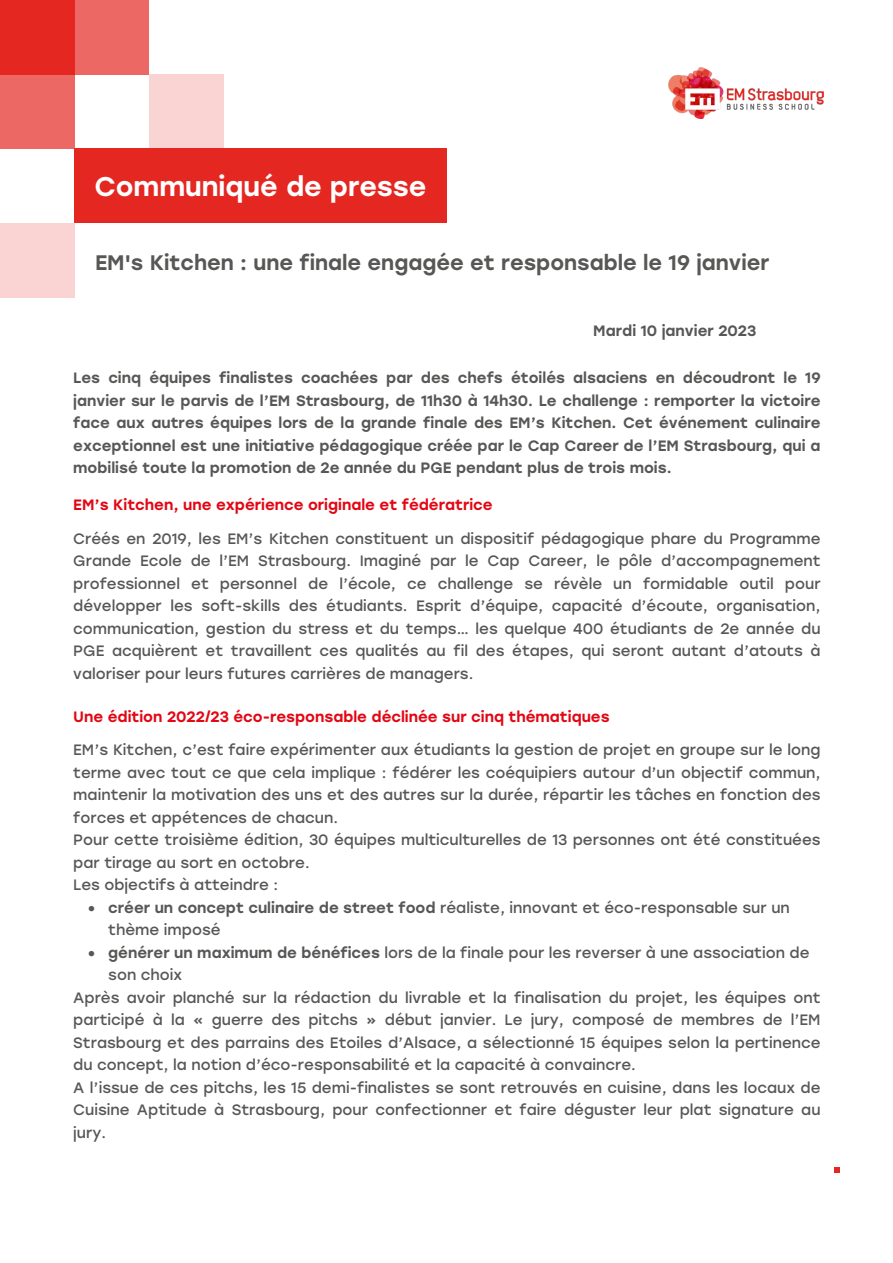
<style>
.page{position:relative;width:893px;height:1263px;background:#fff}
.page>*{position:absolute;margin:0;border:0;box-sizing:border-box;transform-origin:0 0}
.t1{font:500 27px "Stolzl";color:#fff}
.t2{font:500 21px "Stolzl";color:#575756}
.t3{font:15px/22.5px "Stolzl";color:#575756}
.t4{font:500 15px/22.5px "Stolzl";color:#575756;text-align:justify}
.t5{font:500 15px "Stolzl";color:#e30613}
.s1{font-weight:500}
</style>
<div class="page">
<div style="left:0;top:0;width:74px;height:74px;background:#e52721"></div>
<div style="left:74px;top:0;width:75px;height:74px;background:#ec6864"></div>
<div style="left:0;top:74px;width:74px;height:75px;background:#ec6864"></div>
<div style="left:0;top:223px;width:74px;height:75px;background:#f9d4d3"></div>
<div style="left:74px;top:149px;width:372px;height:74px;background:#e52721"></div>
<div style="left:149px;top:74px;width:74px;height:75px;background:#f9d4d3"></div>
<svg style="left:834px;top:1167px;width:5px;height:6px"></svg>
<img style="left:668px;top:67px;width:155px;height:51px">
<h1 class="t1" style="left:94px;top:168px;width:334px">Communiqué de presse</h1>
<h2 class="t2" style="left:95px;top:247px;width:676px">EM's Kitchen : une finale engagée et responsable le 19 janvier</h2>
<p class="t4" style="left:593px;top:319px;width:164px">Mardi 10 janvier 2023</p>
<p class="t4" style="left:73px;top:366px;width:749px">Les cinq équipes finalistes coachées par des chefs étoilés alsaciens en découdront le 19 janvier sur le parvis de l’EM Strasbourg, de 11h30 à 14h30. Le challenge : remporter la victoire face aux autres équipes lors de la grande finale des EM’s Kitchen. Cet événement culinaire exceptionnel est une initiative pédagogique créée par le Cap Career de l’EM Strasbourg, qui a mobilisé toute la promotion de 2e année du PGE pendant plus de trois mois.</p>
<p class="t5" style="left:73px;top:494px;width:421px">EM’s Kitchen, une expérience originale et fédératrice</p>
<p class="t3" style="left:73px;top:527px;width:749px;text-align:justify">Créés en 2019, les EM’s Kitchen constituent un dispositif pédagogique phare du Programme Grande Ecole de l’EM Strasbourg. Imaginé par le Cap Career, le pôle d’accompagnement professionnel et personnel de l’école, ce challenge se révèle un formidable outil pour développer les soft-skills des étudiants. Esprit d’équipe, capacité d’écoute, organisation, communication, gestion du stress et du temps… les quelque 400 étudiants de 2e année du PGE acquièrent et travaillent ces qualités au fil des étapes, qui seront autant d’atouts à valoriser pour leurs futures carrières de managers.</p>
<p class="t5" style="left:73px;top:706px;width:538px">Une édition 2022/23 éco-responsable déclinée sur cinq thématiques</p>
<p class="t3" style="left:73px;top:738px;width:749px">EM’s Kitchen, c’est faire expérimenter aux étudiants la gestion de projet en groupe sur le long terme avec tout ce que cela implique : fédérer les coéquipiers autour d’un objectif commun, maintenir la motivation des uns et des autres sur la durée, répartir les tâches en fonction des forces et appétences de chacun.<br>Pour cette troisième édition, 30 équipes multiculturelles de 13 personnes ont été constituées par tirage au sort en octobre.<br>Les objectifs à atteindre :</p>
<p class="t3" style="left:108px;top:896px;width:683px;text-indent:-20px">• <span class="s1">créer un concept culinaire de street food</span> réaliste, innovant et éco-responsable sur un thème imposé</p>
<p class="t3" style="left:88px;top:941px;width:723px">• <span class="s1">générer un maximum de bénéfices</span> lors de la finale pour les reverser à une association de</p>
<p class="t3" style="left:108px;top:963px;width:75px">son choix</p>
<p class="t3" style="left:73px;top:986px;width:749px">Après avoir planché sur la rédaction du livrable et la finalisation du projet, les équipes ont</p>
<p class="t3" style="left:73px;top:1008px;width:749px">participé à la « guerre des pitchs » début janvier. Le jury, composé de membres de l’EM</p>
<p class="t3" style="left:73px;top:1031px;width:749px">Strasbourg et des parrains des Etoiles d’Alsace, a sélectionné 15 équipes selon la pertinence</p>
<p class="t3" style="left:73px;top:1053px;width:564px">du concept, la notion d’éco-responsabilité et la capacité à convaincre.</p>
<p class="t3" style="left:73px;top:1076px;width:749px">A l’issue de ces pitchs, les 15 demi-finalistes se sont retrouvés en cuisine, dans les locaux de</p>
<p class="t3" style="left:73px;top:1098px;width:749px">Cuisine Aptitude à Strasbourg, pour confectionner et faire déguster leur plat signature au</p>
<p class="t3" style="left:73px;top:1121px;width:34px">jury.</p>
</div>
